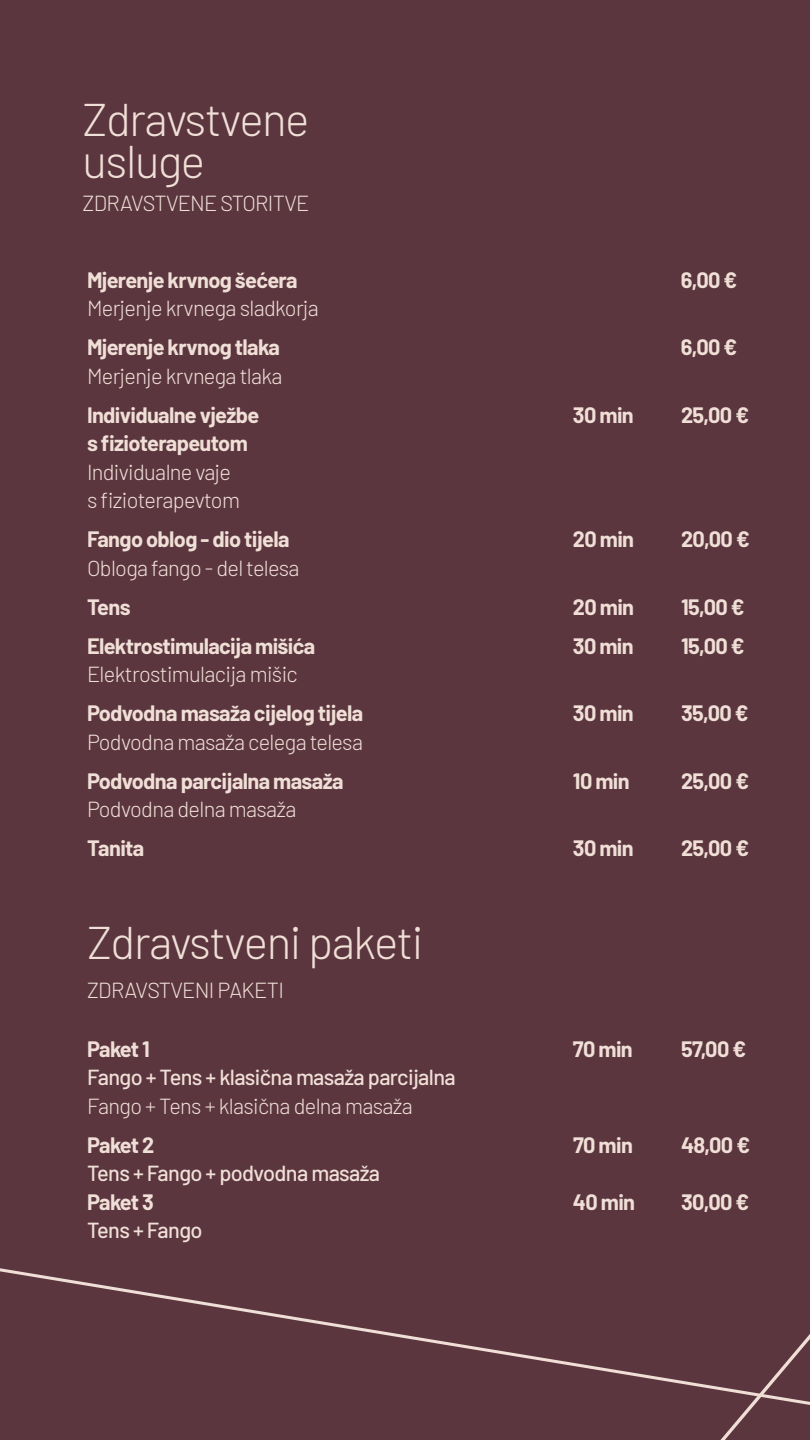
<style>
.page{position:relative;width:810px;height:1440px;background:#5b363e}
.page>*{position:absolute;margin:0;border:0;box-sizing:border-box;transform-origin:0 0}
.t1{font:300 45.75px/41.2px "Barlow";letter-spacing:-.03em;color:#f0dfd7}
.t2{font:700 21.75px "Barlow";letter-spacing:-.03em;color:#f0dfd7}
.t3{font:300 21.75px/28.5px "Barlow";letter-spacing:-.03em;color:#f0dfd7}
.t4{font:500 21.75px "Barlow";letter-spacing:-.03em;color:#f0dfd7}
</style>
<div class="page">
<svg style="left:0;top:1268px;width:810px;height:154px"></svg>
<h1 class="t1" style="left:82px;top:96px;width:228px">Zdravstvene usluge</h1>
<p class="t3" style="left:82px;top:187px;width:228px">ZDRAVSTVENE STORITVE</p>
<p class="t2" style="left:87px;top:264px;width:212px">Mjerenje krvnog šećera</p>
<p class="t2" style="left:681px;top:264px;width:58px">6,00 €</p>
<p class="t3" style="left:87px;top:293px;width:233px">Merjenje krvnega sladkorja</p>
<p class="t2" style="left:87px;top:331px;width:194px">Mjerenje krvnog tlaka</p>
<p class="t2" style="left:681px;top:331px;width:58px">6,00 €</p>
<p class="t3" style="left:87px;top:360px;width:197px">Merjenje krvnega tlaka</p>
<p class="t2" style="left:87px;top:399px;width:174px">Individualne vježbe</p>
<p class="t2" style="left:573px;top:399px;width:62px">30 min</p>
<p class="t2" style="left:681px;top:399px;width:70px">25,00 €</p>
<p class="t2" style="left:87px;top:427px;width:162px">s fizioterapeutom</p>
<p class="t3" style="left:87px;top:456px;width:154px">Individualne vaje s fizioterapevtom</p>
<p class="t2" style="left:87px;top:523px;width:204px">Fango oblog - dio tijela</p>
<p class="t2" style="left:573px;top:523px;width:63px">20 min</p>
<p class="t2" style="left:681px;top:523px;width:70px">20,00 €</p>
<p class="t3" style="left:87px;top:552px;width:214px">Obloga fango - del telesa</p>
<p class="t2" style="left:87px;top:591px;width:45px">Tens</p>
<p class="t2" style="left:573px;top:591px;width:63px">20 min</p>
<p class="t2" style="left:681px;top:591px;width:65px">15,00 €</p>
<p class="t2" style="left:87px;top:630px;width:230px">Elektrostimulacija mišića</p>
<p class="t2" style="left:573px;top:630px;width:62px">30 min</p>
<p class="t2" style="left:681px;top:630px;width:65px">15,00 €</p>
<p class="t3" style="left:87px;top:659px;width:212px">Elektrostimulacija mišic</p>
<p class="t2" style="left:87px;top:697px;width:278px">Podvodna masaža cijelog tijela</p>
<p class="t2" style="left:573px;top:697px;width:62px">30 min</p>
<p class="t2" style="left:681px;top:697px;width:69px">35,00 €</p>
<p class="t3" style="left:87px;top:726px;width:278px">Podvodna masaža celega telesa</p>
<p class="t2" style="left:87px;top:765px;width:258px">Podvodna parcijalna masaža</p>
<p class="t2" style="left:573px;top:765px;width:58px">10 min</p>
<p class="t2" style="left:681px;top:765px;width:70px">25,00 €</p>
<p class="t3" style="left:87px;top:794px;width:211px">Podvodna delna masaža</p>
<p class="t2" style="left:87px;top:832px;width:59px">Tanita</p>
<p class="t2" style="left:573px;top:832px;width:62px">30 min</p>
<p class="t2" style="left:681px;top:832px;width:70px">25,00 €</p>
<h1 class="t1" style="left:87px;top:919px;width:338px">Zdravstveni paketi</h1>
<p class="t3" style="left:87px;top:974px;width:199px">ZDRAVSTVENI PAKETI</p>
<p class="t2" style="left:87px;top:1033px;width:64px">Paket 1</p>
<p class="t2" style="left:573px;top:1033px;width:61px">70 min</p>
<p class="t2" style="left:681px;top:1033px;width:67px">57,00 €</p>
<p class="t4" style="left:87px;top:1061px;width:370px">Fango + Tens + klasična masaža parcijalna</p>
<p class="t3" style="left:87px;top:1090px;width:327px">Fango + Tens + klasična delna masaža</p>
<p class="t2" style="left:87px;top:1129px;width:69px">Paket 2</p>
<p class="t2" style="left:573px;top:1129px;width:61px">70 min</p>
<p class="t2" style="left:681px;top:1129px;width:71px">48,00 €</p>
<p class="t4" style="left:87px;top:1157px;width:295px">Tens + Fango + podvodna masaža</p>
<p class="t2" style="left:87px;top:1186px;width:68px">Paket 3</p>
<p class="t2" style="left:573px;top:1186px;width:64px">40 min</p>
<p class="t2" style="left:681px;top:1186px;width:70px">30,00 €</p>
<p class="t4" style="left:87px;top:1214px;width:117px">Tens + Fango</p>
</div>
